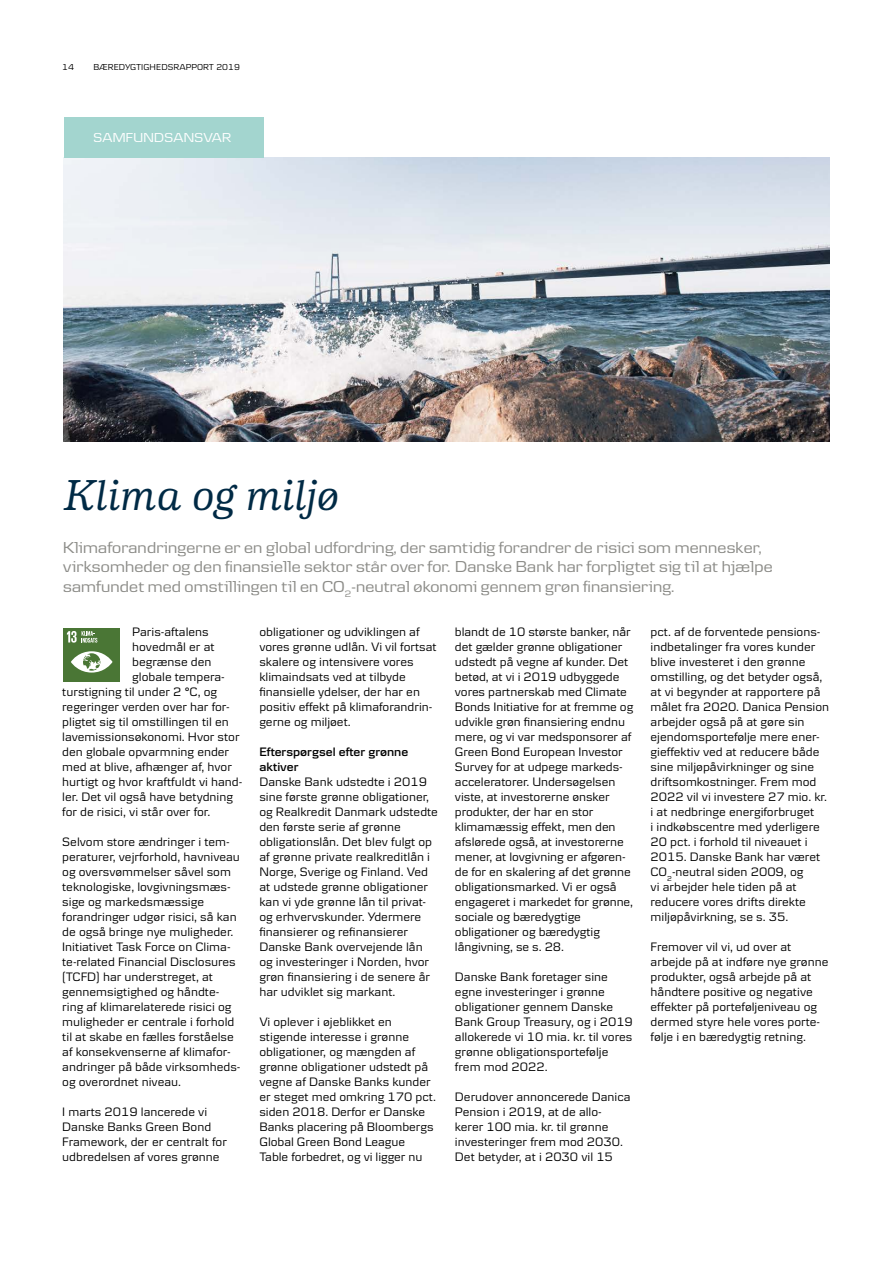
<style>
.page{position:relative;width:893px;height:1263px;background:#fff}
.page>*{position:absolute;margin:0;border:0;box-sizing:border-box;transform-origin:0 0}
.t1{font:italic 500 45px "Danske Human";color:#002a45}
.t2{font:16.5px/19.5px "Danske Headline";letter-spacing:.01em;color:#8c8c88}
.t3{font:13.5px "Danske Headline";letter-spacing:.02em;color:#fff}
.t4{font:12.75px/15px "Danske Textv 2";color:#000}
.t5{font:600 12.75px/15px "Danske Textv 2";color:#000}
.t6{font:9px "Danske Textv 2";letter-spacing:.005em;color:#000}
</style>
<div class="page">
<img style="left:64px;top:158px;width:765px;height:283px">
<div style="left:63px;top:628px;width:56px;height:53px;background:#4a7635"></div>
<svg style="left:71px;top:651px;width:42px;height:21px"></svg>
<svg style="left:67px;top:631px;width:30px;height:12px"></svg>
<div style="left:64px;top:117px;width:200px;height:41px;background:#a3d5cf"></div>
<p class="t6" style="left:62px;top:62px;width:13px">14</p>
<p class="t6" style="left:94px;top:62px;width:148px">BÆREDYGTIGHEDSRAPPORT 2019</p>
<p class="t3" style="left:94px;top:130px;width:139px">SAMFUNDSANSVAR</p>
<h1 class="t1" style="left:64px;top:470px;width:277px">Klima og miljø</h1>
<p class="t2" style="left:63px;top:537px;width:711px">Klimaforandringerne er en global udfordring, der samtidig forandrer de risici som mennesker, virksomheder og den finansielle sektor står over for. Danske Bank har forpligtet sig til at hjælpe samfundet med omstillingen til en CO<sub>2</sub>-neutral økonomi gennem grøn finansiering.</p>
<p class="t4" style="left:259px;top:624px;width:179px">obligationer og udviklingen af vores grønne udlån. Vi vil fortsat skalere og intensivere vores klimaindsats ved at tilbyde finansielle ydelser, der har en positiv effekt på klimaforandrin&shy;gerne og miljøet.</p>
<p class="t5" style="left:259px;top:744px;width:150px">Efterspørgsel efter grønne aktiver</p>
<p class="t4" style="left:259px;top:774px;width:180px">Danske Bank udstedte i 2019 sine første grønne obligationer, og Realkredit Danmark udstedte den første serie af grønne obligationslån. Det blev fulgt op af grønne private realkreditlån i<br>Norge, Sverige og Finland. Ved at udstede grønne obligationer kan vi yde grønne lån til privat&shy;og erhvervskunder. Ydermere finansierer og refinansierer<br>Danske Bank overvejende lån og investeringer i Norden, hvor grøn finansiering i de senere år har udviklet sig markant.</p>
<p class="t4" style="left:259px;top:1014px;width:178px">Vi oplever i øjeblikket en stigende interesse i grønne obligationer, og mængden af grønne obligationer udstedt på vegne af Danske Banks kunder er steget med omkring 170 pct. siden 2018. Derfor er Danske<br>Banks placering på Bloombergs<br>Global Green Bond League<br>Table forbedret, og vi ligger nu</p>
<p class="t4" style="left:455px;top:624px;width:180px">blandt de 10 største banker, når det gælder grønne obligationer udstedt på vegne af kunder. Det betød, at vi i 2019 udbyggede vores partnerskab med Climate<br>Bonds Initiative for at fremme og udvikle grøn finansiering endnu mere, og vi var medsponsorer af<br>Green Bond European Investor<br>Survey for at udpege markeds&shy;acceleratorer. Undersøgelsen viste, at investorerne ønsker produkter, der har en stor klimamæssig effekt, men den afslørede også, at investorerne mener, at lovgivning er afgøren&shy;de for en skalering af det grønne obligationsmarked. Vi er også engageret i markedet for grønne, sociale og bæredygtige obligationer og bæredygtig långivning, se s. 28.</p>
<p class="t4" style="left:455px;top:969px;width:179px">Danske Bank foretager sine egne investeringer i grønne obligationer gennem Danske<br>Bank Group Treasury, og i 2019 allokerede vi 10 mia. kr. til vores grønne obligationsportefølje frem mod 2022.</p>
<p class="t4" style="left:455px;top:1089px;width:177px">Derudover annoncerede Danica<br>Pension i 2019, at de allo&shy;kerer 100 mia. kr. til grønne investeringer frem mod 2030.<br>Det betyder, at i 2030 vil 15</p>
<p class="t4" style="left:651px;top:624px;width:180px">pct. af de forventede pensions&shy;indbetalinger fra vores kunder blive investeret i den grønne omstilling, og det betyder også, at vi begynder at rapportere på målet fra 2020. Danica Pension arbejder også på at gøre sin ejendomsportefølje mere ener&shy;gieffektiv ved at reducere både sine miljøpåvirkninger og sine driftsomkostninger. Frem mod<br>2022 vil vi investere 27 mio. kr. i at nedbringe energiforbruget<br>i indkøbscentre med yderligere<br>20 pct. i forhold til niveauet i<br>2015. Danske Bank har været<br>CO<sub>2</sub>-neutral siden 2009, og<br>vi arbejder hele tiden på at reducere vores drifts direkte miljøpåvirkning, se s. 35.</p>
<p class="t4" style="left:651px;top:939px;width:179px">Fremover vil vi, ud over at arbejde på at indføre nye grønne produkter, også arbejde på at håndtere positive og negative effekter på porteføljeniveau og dermed styre hele vores porte&shy;følje i en bæredygtig retning.</p>
<p class="t4" style="left:132px;top:624px;width:78px">Paris-aftalens</p>
<p class="t4" style="left:132px;top:639px;width:84px">hovedmål er at</p>
<p class="t4" style="left:132px;top:654px;width:81px">begrænse den</p>
<p class="t4" style="left:132px;top:669px;width:93px">globale tempera-</p>
<p class="t4" style="left:62px;top:684px;width:156px">turstigning til under 2 °C, og</p>
<p class="t4" style="left:62px;top:699px;width:169px">regeringer verden over har for-</p>
<p class="t4" style="left:62px;top:714px;width:168px">pligtet sig til omstillingen til en</p>
<p class="t4" style="left:62px;top:729px;width:179px">lavemissionsøkonomi. Hvor stor</p>
<p class="t4" style="left:62px;top:744px;width:168px">den globale opvarmning ender</p>
<p class="t4" style="left:62px;top:759px;width:171px">med at blive, afhænger af, hvor</p>
<p class="t4" style="left:62px;top:774px;width:182px">hurtigt og hvor kraftfuldt vi hand-</p>
<p class="t4" style="left:62px;top:789px;width:172px">ler. Det vil også have betydning</p>
<p class="t4" style="left:62px;top:804px;width:150px">for de risici, vi står over for.</p>
<p class="t4" style="left:62px;top:834px;width:180px">Selvom store ændringer i tem&shy;peraturer, vejrforhold, havniveau og oversvømmelser såvel som teknologiske, lovgivningsmæs&shy;sige og markedsmæssige forandringer udgør risici, så kan de også bringe nye muligheder.<br>Initiativet Task Force on Clima&shy;te-related Financial Disclosures (TCFD) har understreget, at gennemsigtighed og håndte&shy;ring af klimarelaterede risici og muligheder er centrale i forhold til at skabe en fælles forståelse af konsekvenserne af klimafor&shy;andringer på både virksomheds&shy;og overordnet niveau.</p>
<p class="t4" style="left:62px;top:1104px;width:166px">I marts 2019 lancerede vi<br>Danske Banks Green Bond<br>Framework, der er centralt for udbredelsen af vores grønne</p>
</div>
